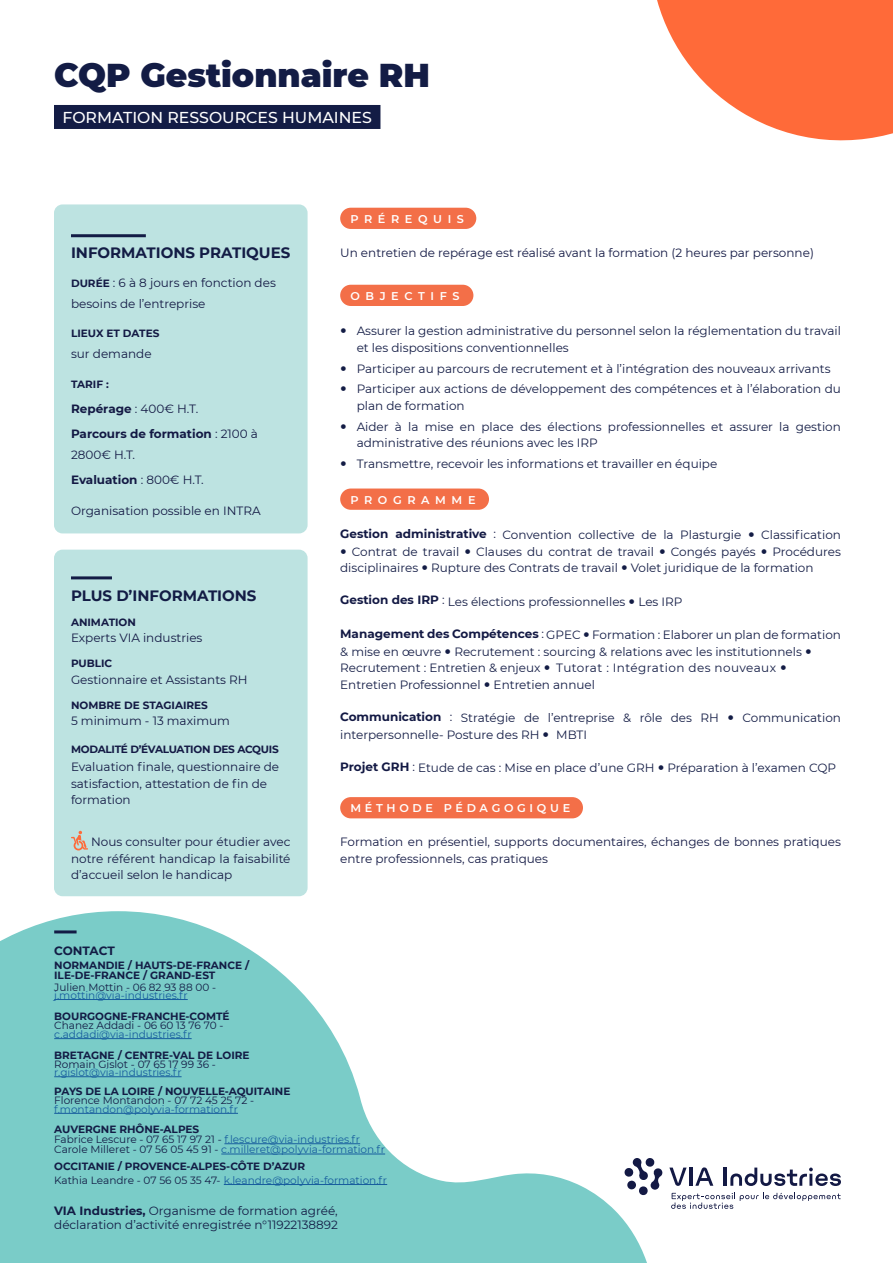
<style>
.page{position:relative;width:893px;height:1263px;background:#fff}
.page>*{position:absolute;margin:0;border:0;box-sizing:border-box;transform-origin:0 0}
.t1{font:900 33px "Montserrat";color:#131c45}
.t2{font:500 15.75px "Montserrat";color:#fff}
.t3{font:700 15px "Montserrat";color:#131c45}
.intro_et_contenus{font:12px/16.5px "Montserrat";color:#131c45}
.intro_et_contenus-2{font:12px/16.5px "Montserrat";color:#131944}
.t4{font:700 12px/21px "Montserrat";color:#131944}
.t5{font:700 12px "Montserrat";letter-spacing:-.01em;color:#131c45}
.t6{font:600 11.25px "Montserrat";letter-spacing:.495em;color:#fff}
.t7{font:600 11.25px "Montserrat";letter-spacing:.33em;color:#fff}
.t8{font:10.5px/10.2px "Montserrat";color:#175d9e}
.t9{font:700 10.5px/10.2px "Montserrat";color:#131c45}
.t10{font:10.5px "Montserrat";color:#131944}
.intro_et_contenus-3{font:700 10.5px "Montserrat";letter-spacing:-.005em;color:#131944}
.t11{font:10.5px "Montserrat";color:#131c45}
.intro_et_contenus-4{font:700 10.5px "Montserrat";letter-spacing:-.025em;color:#131944}
.s1{font-weight:700;font-size:10.5px}
.s2{font-weight:700}
.s3{font-weight:400}
.s4{font-weight:700;color:#131944}
.s5{color:#131944}
.s6{font-weight:700;color:#131c45}
.s7{color:#131c45}
.s8{font-weight:400;color:#175d9e}
</style>
<div class="page">
<svg style="left:0;top:911px;width:647px;height:352px;fill:#7accc8"></svg>
<hr style="left:54px;top:930px;width:23px;height:3px;background:#131c45">
<hr style="left:54px;top:999px;width:134px;height:1px;background:#175d9e">
<hr style="left:54px;top:1038px;width:138px;height:1px;background:#175d9e">
<hr style="left:54px;top:1076px;width:128px;height:1px;background:#175d9e">
<hr style="left:54px;top:1113px;width:184px;height:1px;background:#175d9e">
<hr style="left:224px;top:1143px;width:136px;height:1px;background:#175d9e">
<hr style="left:221px;top:1154px;width:164px;height:1px;background:#175d9e">
<hr style="left:224px;top:1184px;width:163px;height:1px;background:#175d9e">
<div style="left:54px;top:105px;width:326px;height:24px;background:#131c45"></div>
<svg style="left:657px;top:0;width:236px;height:141px"></svg>
<svg style="left:671px;top:1193px;width:170px;height:16px"></svg>
<svg style="left:624px;top:1157px;width:39px;height:38px"></svg>
<svg style="left:669px;top:1167px;width:18px;height:19px"></svg>
<hr style="left:689px;top:1167px;width:3px;height:19px;background:#131944">
<svg style="left:695px;top:1167px;width:18px;height:19px"></svg>
<hr style="left:723px;top:1167px;width:3px;height:19px;background:#131944">
<svg style="left:730px;top:1167px;width:111px;height:19px"></svg>
<div style="left:340px;top:208px;width:136px;height:21px;background:#f36f48;border-radius:11px"></div>
<div style="left:340px;top:285px;width:133px;height:21px;background:#f36f48;border-radius:11px"></div>
<div style="left:340px;top:488px;width:149px;height:22px;background:#f36f48;border-radius:11px"></div>
<div style="left:340px;top:797px;width:243px;height:21px;background:#f36f48;border-radius:11px"></div>
<div style="left:54px;top:550px;width:254px;height:346px;background:#bde3e1;border-radius:9px"></div>
<hr style="left:71px;top:576px;width:41px;height:3px;background:#131c45">
<svg style="left:71px;top:831px;width:17px;height:19px"></svg>
<div style="left:54px;top:204px;width:254px;height:329px;background:#bde3e1;border-radius:9px"></div>
<hr style="left:71px;top:234px;width:75px;height:3px;background:#131c45">
<p class="t1" style="left:54px;top:50px;width:377px">CQP Gestionnaire RH</p>
<p class="t2" style="left:63px;top:106px;width:311px">FORMATION RESSOURCES HUMAINES</p>
<p class="t3" style="left:71px;top:242px;width:221px">INFORMATIONS PRATIQUES</p>
<p class="intro_et_contenus-2" style="left:71px;top:271px;width:206px;line-height:21px"><span class="s1">DURÉE</span> : 6 à 8 jours en fonction des besoins de l’entreprise</p>
<p class="intro_et_contenus-3" style="left:71px;top:326px;width:90px">LIEUX ET DATES</p>
<p class="intro_et_contenus-2" style="left:71px;top:345px;width:82px">sur demande</p>
<p class="intro_et_contenus-3" style="left:71px;top:376px;width:39px">TARIF :</p>
<p class="intro_et_contenus-2" style="left:71px;top:400px;width:129px"><span class="s2">Repérage</span> : 400€ H.T.</p>
<p class="t4" style="left:71px;top:423px;width:188px">Parcours de formation <span class="s3">: 2100 à<br>2800€ H.T.</span></p>
<p class="t4" style="left:71px;top:469px;width:134px">Evaluation <span class="s3">: 800€ H.T.</span></p>
<p class="intro_et_contenus-2" style="left:71px;top:502px;width:191px">Organisation possible en INTRA</p>
<p class="t3" style="left:71px;top:584px;width:187px">PLUS D’INFORMATIONS</p>
<p class="intro_et_contenus-3" style="left:71px;top:614px;width:66px">ANIMATION</p>
<p class="intro_et_contenus-2" style="left:71px;top:629px;width:133px">Experts VIA industries</p>
<p class="intro_et_contenus-3" style="left:71px;top:656px;width:43px">PUBLIC</p>
<p class="intro_et_contenus-2" style="left:71px;top:671px;width:178px">Gestionnaire et Assistants RH</p>
<p class="intro_et_contenus-3" style="left:71px;top:697px;width:138px">NOMBRE DE STAGIAIRES</p>
<p class="intro_et_contenus-2" style="left:71px;top:712px;width:160px">5 minimum - 13 maximum</p>
<p class="intro_et_contenus-4" style="left:71px;top:742px;width:209px">MODALITÉ D’ÉVALUATION DES ACQUIS</p>
<p class="intro_et_contenus-2" style="left:71px;top:758px;width:210px">Evaluation finale, questionnaire de satisfaction, attestation de fin de formation</p>
<p class="intro_et_contenus-2" style="left:71px;top:833px;width:221px;text-align:justify;text-indent:20px">Nous consulter pour étudier avec notre référent handicap la faisabilité d’accueil selon le handicap</p>
<p class="t6" style="left:350px;top:211px;width:115px">PRÉREQUIS</p>
<p class="intro_et_contenus-2" style="left:340px;top:244px;width:475px">Un entretien de repérage est réalisé avant la formation (2 heures par personne)</p>
<p class="t6" style="left:350px;top:288px;width:111px">OBJECTIFS</p>
<p class="intro_et_contenus" style="left:357px;top:322px;width:486px">Assurer la gestion administrative du personnel selon la réglementation du travail et les dispositions conventionnelles</p>
<p class="intro_et_contenus" style="left:357px;top:360px;width:475px">Participer au parcours de recrutement et à l’intégration des nouveaux arrivants</p>
<p class="intro_et_contenus" style="left:357px;top:380px;width:486px">Participer aux actions de développement des compétences et à l’élaboration du plan de formation</p>
<p class="intro_et_contenus" style="left:357px;top:418px;width:486px">Aider à la mise en place des élections professionnelles et assurer la gestion administrative des réunions avec les IRP</p>
<p class="intro_et_contenus" style="left:357px;top:455px;width:362px">Transmettre, recevoir les informations et travailler en équipe</p>
<p class="t6" style="left:350px;top:492px;width:127px">PROGRAMME</p>
<p class="intro_et_contenus" style="left:340px;top:526px;width:403px"><span class="s4">Gestion administrative</span> <span class="s5">:</span> Convention collective de la Plasturgie</p>
<p class="intro_et_contenus" style="left:761px;top:526px;width:81px">Classification</p>
<p class="intro_et_contenus" style="left:352px;top:543px;width:109px">Contrat de travail</p>
<p class="intro_et_contenus" style="left:476px;top:543px;width:180px">Clauses du contrat de travail</p>
<p class="intro_et_contenus" style="left:671px;top:543px;width:86px">Congés payés</p>
<p class="intro_et_contenus" style="left:340px;top:543px;width:502px;text-indent:432px">Procédures disciplinaires Rupture des Contrats de travail Volet juridique de la formation</p>
<p class="intro_et_contenus" style="left:340px;top:593px;width:344px"><span class="s4">Gestion des IRP</span> <span class="s5">:</span> Les élections professionnelles Les IRP</p>
<p class="intro_et_contenus" style="left:340px;top:626px;width:502px"><span class="s4">Management des Compétences</span> <span class="s5">:</span> GPEC Formation : Elaborer un plan de formation &amp; mise en œuvre Recrutement : sourcing &amp; relations avec les institutionnels<br>Recrutement : Entretien &amp; enjeux</p>
<p class="intro_et_contenus" style="left:340px;top:659px;width:437px;text-indent:216px">Tutorat : Intégration des nouveaux<br>Entretien Professionnel Entretien annuel</p>
<p class="intro_et_contenus" style="left:340px;top:709px;width:380px"><span class="s4">Communication</span> <span class="s5">:</span> Stratégie de l’entreprise &amp; rôle des RH</p>
<p class="intro_et_contenus" style="left:743px;top:709px;width:100px">Communication</p>
<p class="intro_et_contenus" style="left:340px;top:726px;width:201px">interpersonnelle- Posture des RH</p>
<p class="intro_et_contenus" style="left:556px;top:726px;width:32px">MBTI</p>
<p class="intro_et_contenus" style="left:340px;top:759px;width:497px"><span class="s4">Projet GRH</span> <span class="s5">:</span> Etude de cas : Mise en place d’une GRH Préparation à l’examen CQP</p>
<p class="t7" style="left:350px;top:800px;width:221px">MÉTHODE PÉDAGOGIQUE</p>
<p class="intro_et_contenus-2" style="left:340px;top:833px;width:502px">Formation en présentiel, supports documentaires, échanges de bonnes pratiques entre professionnels, cas pratiques</p>
<p class="t5" style="left:54px;top:942px;width:62px">CONTACT</p>
<p class="t9" style="left:54px;top:960px;width:197px">NORMANDIE / HAUTS-DE-FRANCE /<br>ILE-DE-FRANCE / GRAND-EST</p>
<p class="t11" style="left:54px;top:980px;width:163px">Julien Mottin - 06 82 93 88 00 -</p>
<p class="t8" style="left:54px;top:989px;width:135px">j.mottin@via-industries.fr</p>
<p class="t9" style="left:54px;top:1010px;width:177px">BOURGOGNE-FRANCHE-COMTÉ</p>
<p class="t11" style="left:54px;top:1018px;width:171px">Chanez Addadi - 06 60 13 76 70 -</p>
<p class="t8" style="left:54px;top:1029px;width:139px">c.addadi@via-industries.fr</p>
<p class="t9" style="left:54px;top:1050px;width:197px">BRETAGNE / CENTRE-VAL DE LOIRE</p>
<p class="t10" style="left:54px;top:1057px;width:163px">Romain Gislot - 07 65 17 99 36 -</p>
<p class="t8" style="left:54px;top:1067px;width:129px">r.gislot@via-industries.fr</p>
<p class="t9" style="left:54px;top:1085px;width:238px">PAYS DE LA LOIRE / NOUVELLE-AQUITAINE</p>
<p class="t10" style="left:54px;top:1092px;width:202px">Florence Montandon - 07 72 45 25 72 -</p>
<p class="t8" style="left:54px;top:1103px;width:185px">f.montandon@polyvia-formation.fr</p>
<p class="t8" style="left:54px;top:1123px;width:332px"><span class="s6">AUVERGNE RHÔNE-ALPES<br></span><span class="s7">Fabrice Lescure - 07 65 17 97 21 -</span> f.lescure@via-industries.fr<br><span class="s7">Carole Milleret - 07 56 05 45 91 -</span> c.milleret@polyvia-formation.fr</p>
<p class="t9" style="left:54px;top:1159px;width:334px;line-height:13.2px">OCCITANIE / PROVENCE-ALPES-CÔTE D’AZUR<br><span class="s3">Kathia Leandre - 07 56 05 35 47-</span> <span class="s8">k.leandre@polyvia-formation.fr</span></p>
<p class="intro_et_contenus" style="left:54px;top:1203px;width:285px;line-height:14.4px"><span class="s2">VIA Industries,</span> Organisme de formation agréé, déclaration d’activité enregistrée n°11922138892</p>
</div>
